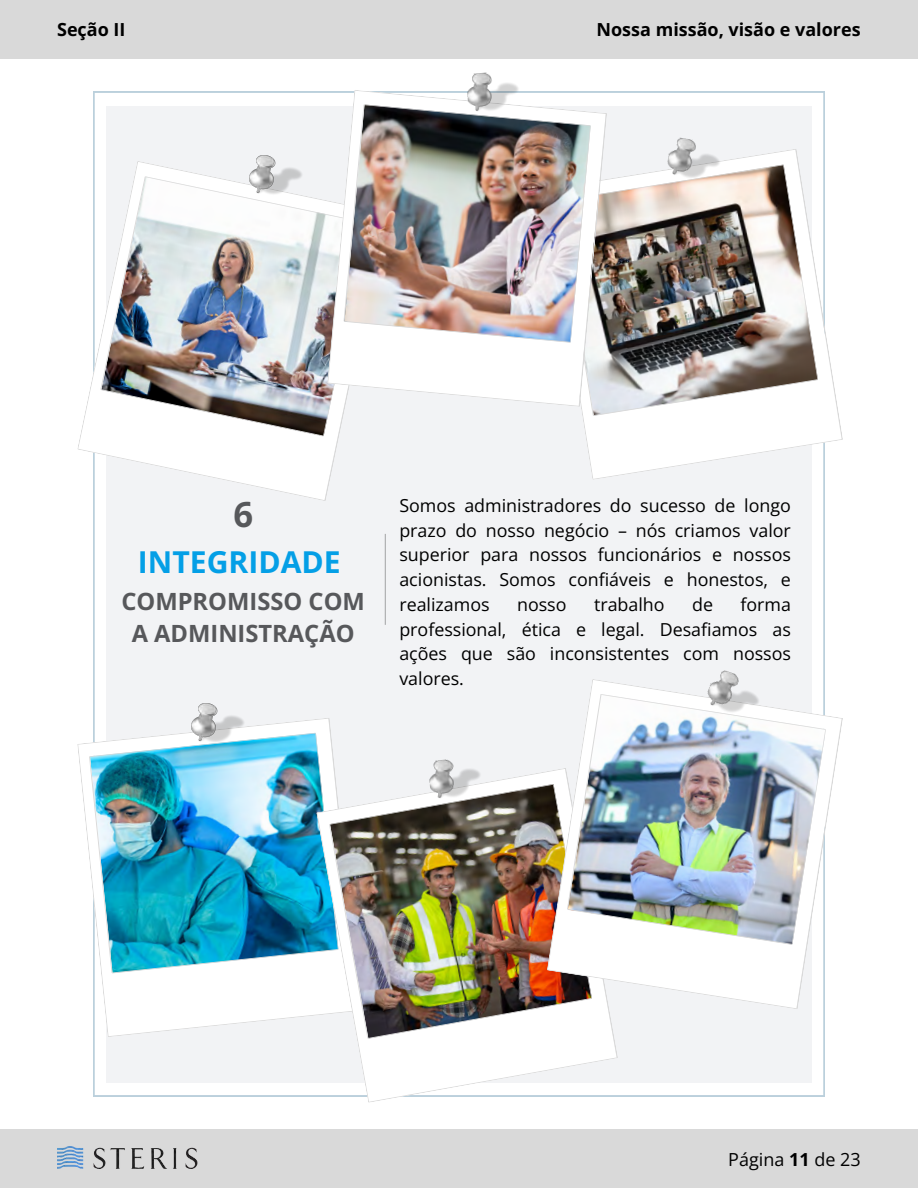
<style>
.page{position:relative;width:918px;height:1188px;background:#fff}
.page>*{position:absolute;margin:0;border:0;box-sizing:border-box;transform-origin:0 0}
.t1{font:700 34.5px "Open Sans";color:#57585b}
.t2{font:700 30.15px "Open Sans";color:#049fe6}
.t3{font:700 23.7px/32.7px "Open Sans";color:#57585b;text-align:center}
.t4{font:700 18px "Open Sans";color:#000}
.t5{font:18px "Open Sans";color:#000}
.t6{font:17.85px/24.8px "Open Sans";color:#000;text-align:justify}
.s1{font-weight:700}
</style>
<div class="page">
<div style="left:106px;top:106px;width:706px;height:976px;background:#f2f3f5"></div>
<svg style="left:77px;top:161px;width:23px;height:340px"></svg>
<img style="left:100px;top:161px;width:245px;height:340px">
<svg style="left:586px;top:440px;width:252px;height:40px;fill:#fff"></svg>
<img style="left:581px;top:149px;width:262px;height:291px">
<svg style="left:327px;top:91px;width:17px;height:316px"></svg>
<img style="left:344px;top:90px;width:263px;height:317px">
<svg style="left:93px;top:1011px;width:223px;height:26px;fill:#fff"></svg>
<img style="left:77px;top:718px;width:258px;height:293px">
<svg style="left:316px;top:784px;width:302px;height:319px;fill:#fff"></svg>
<img style="left:317px;top:768px;width:301px;height:290px">
<img style="left:547px;top:768px;width:20px;height:241px">
<img style="left:567px;top:679px;width:276px;height:330px">
<hr style="left:385px;top:534px;width:1px;height:91px;background:#000">
<img style="left:250px;top:155px;width:54px;height:41px">
<img style="left:665px;top:137px;width:60px;height:48px">
<img style="left:465px;top:72px;width:58px;height:43px">
<img style="left:192px;top:703px;width:54px;height:41px">
<img style="left:427px;top:759px;width:58px;height:43px">
<img style="left:703px;top:670px;width:64px;height:53px">
<div style="left:0;top:1130px;width:918px;height:58px;background:#d9d9d9"></div>
<img style="left:57px;top:1146px;width:141px;height:23px">
<div style="left:0;top:0;width:918px;height:58px;background:#d9d9d9"></div>
<p class="t4" style="left:57px;top:17px;width:70px">Seção II</p>
<p class="t4" style="left:597px;top:17px;width:266px">Nossa missão, visão e valores</p>
<p class="t1" style="left:233px;top:491px;width:21px">6</p>
<p class="t2" style="left:138px;top:541px;width:204px">INTEGRIDADE</p>
<p class="t3" style="left:121px;top:584px;width:245px">COMPROMISSO COM<br>A ADMINISTRAÇÃO</p>
<h1 class="t6" style="left:399px;top:493px;width:393px">Somos administradores do sucesso de longo prazo do nosso negócio – nós criamos valor superior para nossos funcionários e nossos acionistas. Somos confiáveis e honestos, e realizamos</h1>
<h1 class="t6" style="left:399px;top:592px;width:393px;text-indent:341px">forma professional, ética e legal. Desafiamos as ações que são inconsistentes com nossos valores.</h1>
<h1 class="t6" style="left:517px;top:592px;width:51px">nosso</h1>
<h1 class="t6" style="left:594px;top:592px;width:72px">trabalho</h1>
<h1 class="t6" style="left:692px;top:592px;width:22px">de</h1>
<p class="t5" style="left:728px;top:1146px;width:134px">Página <span class="s1">11</span> de 23</p>
</div>
